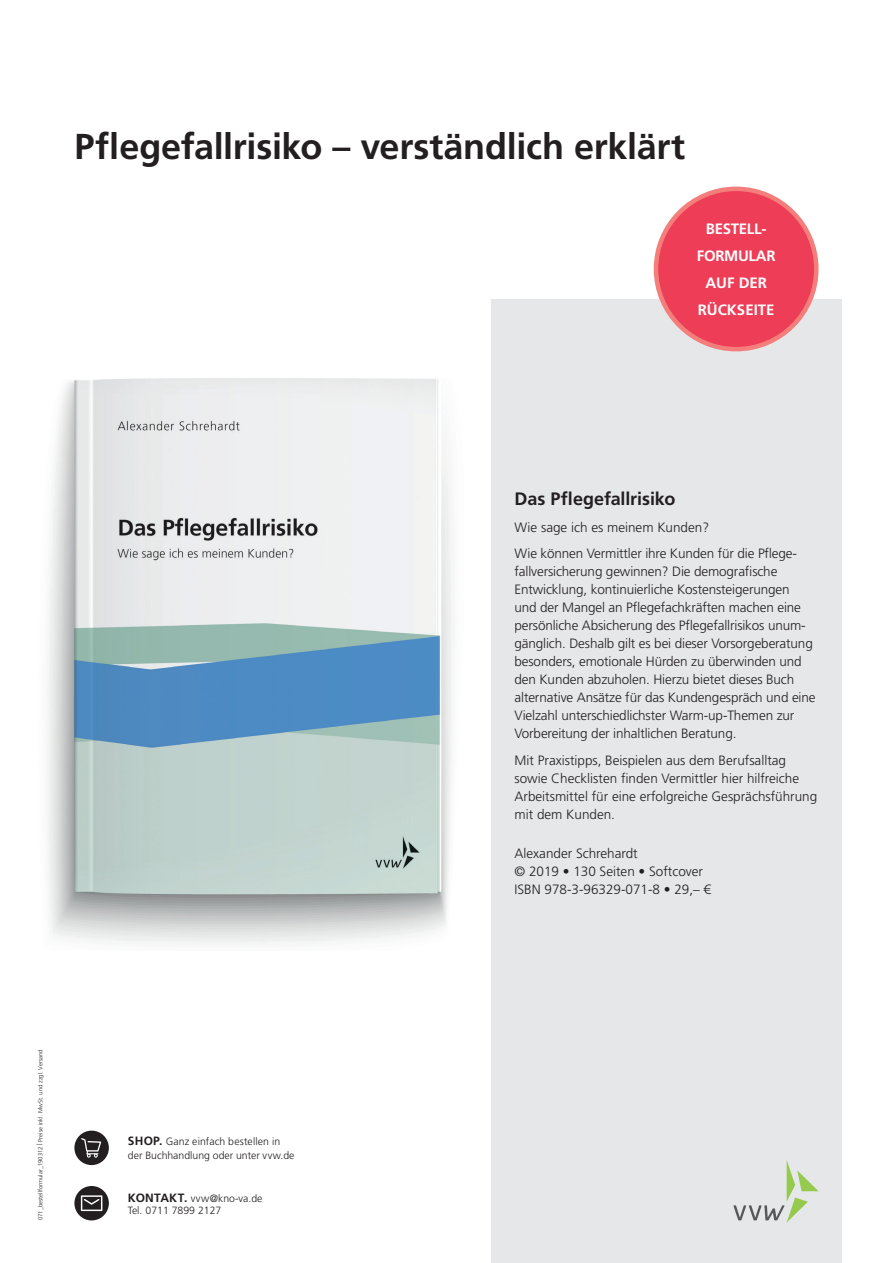
<style>
.page{position:relative;width:893px;height:1263px;background:#fff}
.page>*{position:absolute;margin:0;border:0;box-sizing:border-box;transform-origin:0 0}
.t1{font:700 36px "Frutiger LT Pro";letter-spacing:-.005em;color:#231f20}
.t2{font:700 18px "Frutiger LT Pro";letter-spacing:-.005em;color:#231f20}
.t3{font:700 15px/27px "Frutiger LT Pro";letter-spacing:-.02em;color:#fff;text-align:center}
.t4{font:300 13.5px/18px "Frutiger LT Pro";letter-spacing:-.01em;color:#231f20}
.t5{font:300 10.5px/14.2px "Frutiger LT Pro";color:#231f20}
.t6{font:300 6px "Frutiger LT Pro";color:#231f20}
.s1{font-weight:700;font-size:12px}
</style>
<div class="page">
<img style="left:47px;top:299px;width:570px;height:646px">
<div style="left:491px;top:300px;width:351px;height:963px;background:#e6e7e9"></div>
<div style="left:656px;top:189px;width:160px;height:160px;background:#ee3d56;border-radius:50%"></div>
<div style="left:654px;top:187px;width:165px;height:164px;border:4px solid #f37e7b;border-radius:50%"></div>
<svg style="left:733px;top:1160px;width:86px;height:62px"></svg>
<div style="left:74px;top:1130px;width:35px;height:35px;background:#231f20;border-radius:50%"></div>
<svg style="left:81px;top:1138px;width:20px;height:20px"></svg>
<div style="left:74px;top:1186px;width:35px;height:34px;background:#231f20;border-radius:50%"></div>
<svg style="left:81px;top:1195px;width:21px;height:16px"></svg>
<h1 class="t1" style="left:74px;top:125px;width:612px">Pflegefallrisiko – verständlich erklärt</h1>
<p class="t3" style="left:697px;top:215px;width:80px">BESTELL-<br>FORMULAR<br>AUF DER<br>RÜCKSEITE</p>
<p class="t6" style="left:37px;top:1220px;width:173px;rotate:-90deg">071_bestellformular_190312 | Preise inkl. MwSt. und zzgl. Versand</p>
<p class="t5" style="left:128px;top:1134px;width:168px"><span class="s1">SHOP.</span> Ganz einfach bestellen in der Buchhandlung oder unter vvw.de</p>
<p class="t5" style="left:128px;top:1192px;width:136px;line-height:12px"><span class="s1">KONTAKT.</span> vvw@kno-va.de<br>Tel. 0711 7899 2127</p>
<h2 class="t2" style="left:514px;top:488px;width:162px">Das Pflegefallrisiko</h2>
<p class="t4" style="left:514px;top:514px;width:284px;line-height:26.5px">Wie sage ich es meinem Kunden?<br>Wie können Vermittler ihre Kunden für die Pflege-</p>
<p class="t4" style="left:514px;top:563px;width:303px">fallversicherung gewinnen? Die demografische Entwicklung, kontinuierliche Kostensteigerungen<br>und der Mangel an Pflegefachkräften machen eine persönliche Absicherung des Pflegefallrisikos unum&shy;gänglich. Deshalb gilt es bei dieser Vorsorgeberatung besonders, emotionale Hürden zu überwinden und den Kunden abzuholen. Hierzu bietet dieses Buch alternative Ansätze für das Kundengespräch und eine Vielzahl unterschiedlichster Warm-up-Themen zur Vorbereitung der inhaltlichen Beratung.</p>
<p class="t4" style="left:514px;top:751px;width:304px">Mit Praxistipps, Beispielen aus dem Berufsalltag sowie Checklisten finden Vermittler hier hilfreiche Arbeitsmittel für eine erfolgreiche Gesprächsführung mit dem Kunden.</p>
<p class="t4" style="left:514px;top:844px;width:198px">Alexander Schrehardt<br>© 2019 • 130 Seiten • Softcover<br>ISBN 978-3-96329-071-8 • 29,– €</p>
</div>
